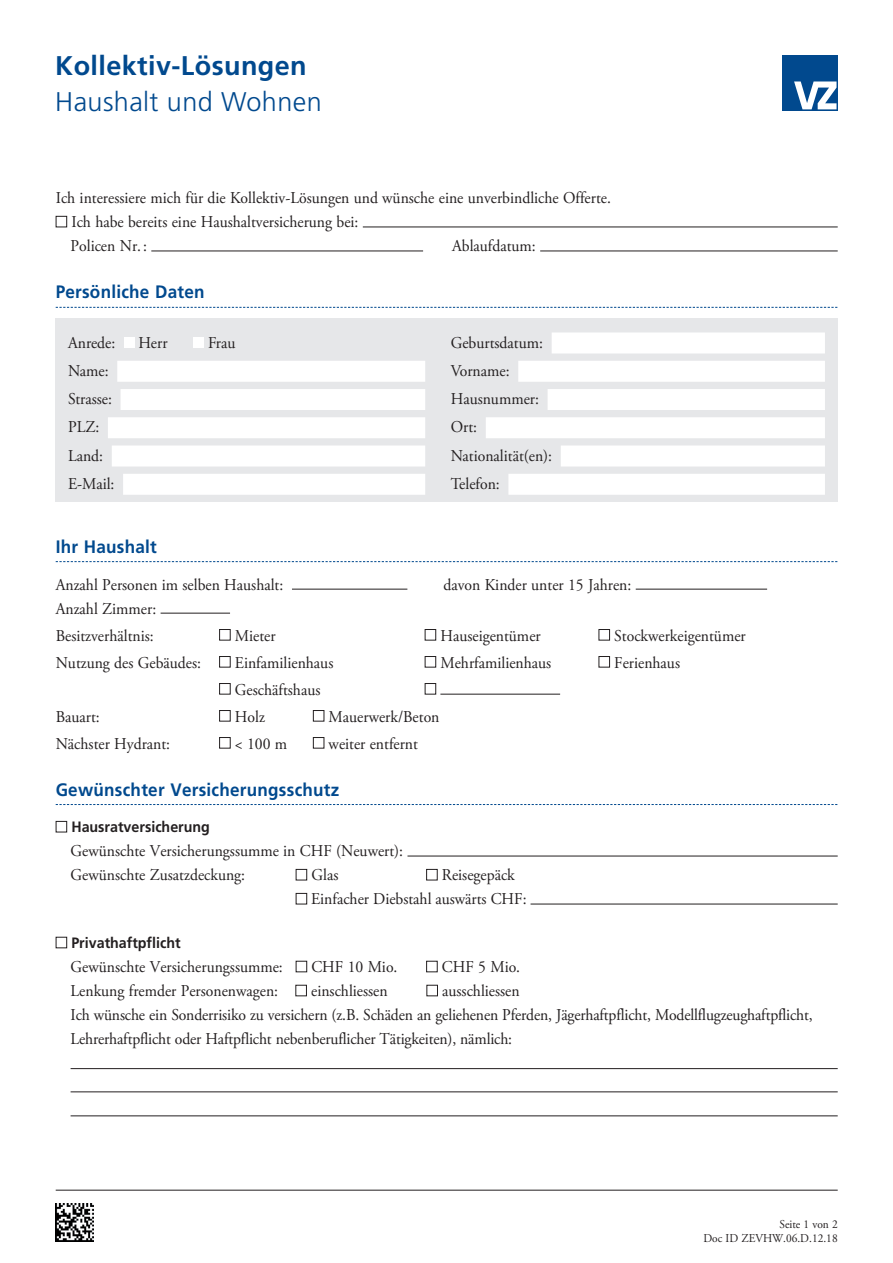
<style>
.page{position:relative;width:893px;height:1263px;background:#fff}
.page>*{position:absolute;margin:0;border:0;box-sizing:border-box;transform-origin:0 0}
.t1{font:700 27px "Frutiger LT";letter-spacing:.015em;color:#01498e}
.t2{font:300 27px "Frutiger LT";letter-spacing:.015em;color:#01498e}
.t3{font:700 18px "Frutiger LT";letter-spacing:.015em;color:#01498e;scale:.95 1}
.t4{font:16.5px/24px "Adobe Garamond Pro";color:#231f20;scale:.95 1}
.t5{font:700 15px "Frutiger LT";color:#231f20;scale:.95 1}
.t6{font:12px/14.4px "Adobe Garamond Pro";color:#231f20;text-align:right;scale:.95 1}
</style>
<div class="page">
<svg style="left:56px;top:307px;width:782px;height:1px"></svg>
<svg style="left:56px;top:561px;width:782px;height:1px"></svg>
<svg style="left:56px;top:804px;width:782px;height:1px"></svg>
<div style="left:56px;top:216px;width:11px;height:11px;border:1px solid #231f20"></div>
<hr style="left:363px;top:227px;width:475px;height:1px;background:#231f20">
<hr style="left:151px;top:251px;width:272px;height:1px;background:#231f20">
<hr style="left:540px;top:251px;width:298px;height:1px;background:#231f20">
<hr style="left:292px;top:589px;width:115px;height:1px;background:#231f20">
<hr style="left:636px;top:589px;width:131px;height:1px;background:#231f20">
<hr style="left:161px;top:613px;width:69px;height:1px;background:#231f20">
<div style="left:219px;top:629px;width:12px;height:11px;border:1px solid #231f20"></div>
<div style="left:425px;top:629px;width:11px;height:11px;border:1px solid #231f20"></div>
<div style="left:599px;top:629px;width:11px;height:11px;border:1px solid #231f20"></div>
<div style="left:219px;top:656px;width:12px;height:11px;border:1px solid #231f20"></div>
<div style="left:425px;top:656px;width:11px;height:11px;border:1px solid #231f20"></div>
<div style="left:599px;top:656px;width:11px;height:11px;border:1px solid #231f20"></div>
<div style="left:219px;top:683px;width:12px;height:11px;border:1px solid #231f20"></div>
<div style="left:425px;top:683px;width:11px;height:11px;border:1px solid #231f20"></div>
<hr style="left:440px;top:694px;width:120px;height:1px;background:#231f20">
<div style="left:219px;top:710px;width:12px;height:11px;border:1px solid #231f20"></div>
<div style="left:313px;top:710px;width:11px;height:11px;border:1px solid #231f20"></div>
<div style="left:219px;top:737px;width:12px;height:11px;border:1px solid #231f20"></div>
<div style="left:313px;top:737px;width:11px;height:11px;border:1px solid #231f20"></div>
<div style="left:56px;top:821px;width:11px;height:11px;border:1px solid #231f20"></div>
<hr style="left:407px;top:856px;width:431px;height:1px;background:#231f20">
<div style="left:296px;top:869px;width:11px;height:11px;border:1px solid #231f20"></div>
<div style="left:426px;top:869px;width:12px;height:11px;border:1px solid #231f20"></div>
<div style="left:296px;top:893px;width:11px;height:11px;border:1px solid #231f20"></div>
<hr style="left:531px;top:904px;width:307px;height:1px;background:#231f20">
<div style="left:56px;top:937px;width:11px;height:11px;border:1px solid #231f20"></div>
<div style="left:296px;top:961px;width:11px;height:11px;border:1px solid #231f20"></div>
<div style="left:426px;top:961px;width:12px;height:11px;border:1px solid #231f20"></div>
<div style="left:295px;top:985px;width:12px;height:11px;border:1px solid #231f20"></div>
<div style="left:426px;top:985px;width:12px;height:11px;border:1px solid #231f20"></div>
<hr style="left:71px;top:1068px;width:767px;height:1px;background:#231f20">
<hr style="left:71px;top:1091px;width:767px;height:1px;background:#231f20">
<hr style="left:71px;top:1115px;width:767px;height:1px;background:#231f20">
<div style="left:55px;top:318px;width:783px;height:183px;background:#e6e7e9"></div>
<div style="left:552px;top:332px;width:273px;height:21px;background:#fff"></div>
<div style="left:117px;top:361px;width:308px;height:21px;background:#fff"></div>
<div style="left:518px;top:361px;width:307px;height:21px;background:#fff"></div>
<div style="left:121px;top:389px;width:304px;height:21px;background:#fff"></div>
<div style="left:548px;top:389px;width:277px;height:21px;background:#fff"></div>
<div style="left:108px;top:417px;width:317px;height:21px;background:#fff"></div>
<div style="left:486px;top:417px;width:339px;height:21px;background:#fff"></div>
<div style="left:112px;top:445px;width:313px;height:21px;background:#fff"></div>
<div style="left:561px;top:445px;width:264px;height:21px;background:#fff"></div>
<div style="left:123px;top:474px;width:302px;height:21px;background:#fff"></div>
<div style="left:508px;top:474px;width:317px;height:21px;background:#fff"></div>
<div style="left:124px;top:337px;width:10px;height:10px;background:#fff"></div>
<div style="left:193px;top:337px;width:11px;height:10px;background:#fff"></div>
<hr style="left:56px;top:1190px;width:782px;height:1px;background:#231f20">
<img style="left:56px;top:1203px;width:38px;height:39px">
<div style="left:782px;top:55px;width:56px;height:55px;background:#01498e"></div>
<svg style="left:794px;top:81px;width:42px;height:28px"></svg>
<h1 class="t1" style="left:55px;top:50px;width:253px">Kollektiv-Lösungen</h1>
<h1 class="t2" style="left:55px;top:86px;width:268px">Haushalt und Wohnen</h1>
<p class="t4" style="left:71px;top:187px;width:570px;text-indent:-15px">Ich interessiere mich für die Kollektiv-Lösungen und wünsche eine unverbindliche Offerte.<br>Ich habe bereits eine Haushaltversicherung bei:<br>Policen Nr. :</p>
<p class="t4" style="left:452px;top:235px;width:90px">Ablaufdatum:</p>
<p class="t3" style="left:56px;top:282px;width:158px">Persönliche Daten</p>
<p class="t4" style="left:68px;top:331px;width:51px">Anrede:</p>
<p class="t4" style="left:139px;top:331px;width:32px">Herr</p>
<p class="t4" style="left:208px;top:331px;width:30px">Frau</p>
<p class="t4" style="left:451px;top:331px;width:99px">Geburtsdatum:</p>
<p class="t4" style="left:68px;top:359px;width:44px">Name:</p>
<p class="t4" style="left:451px;top:359px;width:63px">Vorname:</p>
<p class="t4" style="left:68px;top:387px;width:48px">Strasse:</p>
<p class="t4" style="left:451px;top:387px;width:94px">Hausnummer:</p>
<p class="t4" style="left:68px;top:416px;width:34px">PLZ:</p>
<p class="t4" style="left:451px;top:416px;width:29px">Ort:</p>
<p class="t4" style="left:68px;top:444px;width:38px">Land:</p>
<p class="t4" style="left:451px;top:444px;width:108px">Nationalität(en):</p>
<p class="t4" style="left:68px;top:472px;width:50px">E-Mail:</p>
<p class="t4" style="left:451px;top:472px;width:53px">Telefon:</p>
<p class="t3" style="left:56px;top:536px;width:108px">Ihr Haushalt</p>
<p class="t4" style="left:56px;top:573px;width:241px">Anzahl Personen im selben Haushalt:</p>
<p class="t4" style="left:443px;top:573px;width:199px">davon Kinder unter 15 Jahren:</p>
<p class="t4" style="left:56px;top:595px;width:107px;line-height:27px">Anzahl Zimmer:<br>Besitzverhältnis:</p>
<p class="t4" style="left:235px;top:624px;width:44px">Mieter</p>
<p class="t4" style="left:440px;top:624px;width:107px">Hauseigentümer</p>
<p class="t4" style="left:614px;top:624px;width:140px">Stockwerkeigentümer</p>
<p class="t4" style="left:56px;top:651px;width:155px">Nutzung des Gebäudes:</p>
<p class="t4" style="left:235px;top:651px;width:105px">Einfamilienhaus</p>
<p class="t4" style="left:440px;top:651px;width:118px">Mehrfamilienhaus</p>
<p class="t4" style="left:614px;top:651px;width:71px">Ferienhaus</p>
<p class="t4" style="left:235px;top:678px;width:92px">Geschäftshaus</p>
<p class="t4" style="left:56px;top:705px;width:48px">Bauart:</p>
<p class="t4" style="left:235px;top:705px;width:33px">Holz</p>
<p class="t4" style="left:329px;top:705px;width:118px">Mauerwerk/Beton</p>
<p class="t4" style="left:56px;top:732px;width:122px">Nächster Hydrant:</p>
<p class="t4" style="left:235px;top:732px;width:57px">&lt; 100 m</p>
<p class="t4" style="left:329px;top:732px;width:96px">weiter entfernt</p>
<p class="t3" style="left:56px;top:779px;width:300px">Gewünschter Versicherungsschutz</p>
<p class="t5" style="left:71px;top:818px;width:147px">Hausratversicherung</p>
<p class="t4" style="left:71px;top:840px;width:352px">Gewünschte Versicherungssumme in CHF (Neuwert):<br>Gewünschte Zusatzdeckung:</p>
<p class="t4" style="left:311px;top:864px;width:228px;text-indent:131px">Reisegepäck<br>Einfacher Diebstahl auswärts CHF:</p>
<p class="t4" style="left:311px;top:864px;width:30px">Glas</p>
<p class="t5" style="left:71px;top:934px;width:117px">Privathaftpflicht</p>
<p class="t4" style="left:71px;top:955px;width:225px">Gewünschte Versicherungssumme:</p>
<p class="t4" style="left:311px;top:955px;width:92px">CHF 10 Mio.</p>
<p class="t4" style="left:442px;top:955px;width:84px">CHF 5 Mio.</p>
<p class="t4" style="left:71px;top:979px;width:220px">Lenkung fremder Personenwagen:</p>
<p class="t4" style="left:311px;top:979px;width:82px">einschliessen</p>
<p class="t4" style="left:71px;top:979px;width:783px;text-indent:372px">ausschliessen<br>Ich wünsche ein Sonderrisiko zu versichern (z.B. Schäden an geliehenen Pferden, Jägerhaftpflicht, Modellflugzeughaftpflicht,<br>Lehrerhaftpflicht oder Haftpflicht nebenberuflicher Tätigkeiten), nämlich:</p>
<p class="t6" style="left:703px;top:1217px;width:143px">Seite 1 von 2<br>Doc ID ZEVHW.06.D.12.18</p>
</div>
